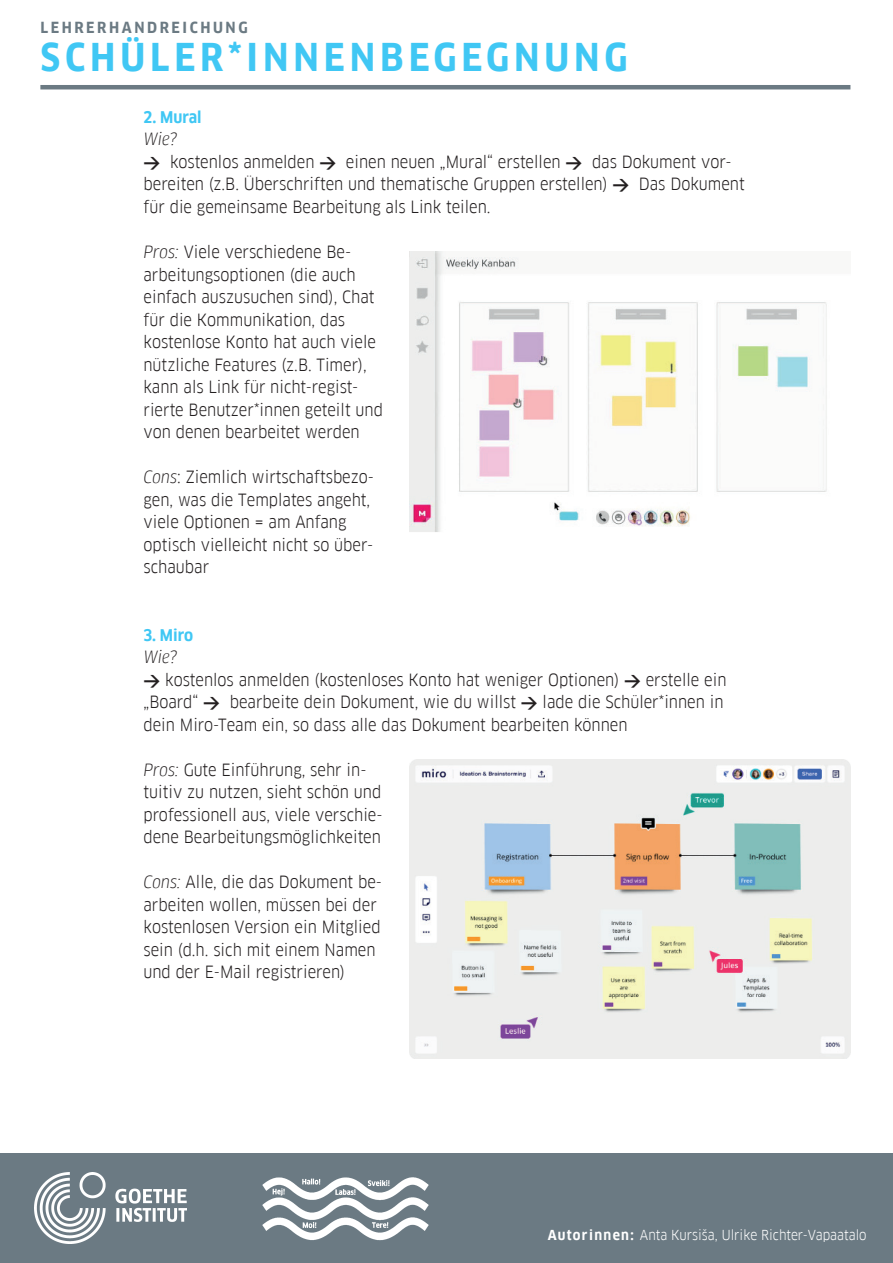
<style>
.page{position:relative;width:893px;height:1263px;background:#fff}
.page>*{position:absolute;margin:0;border:0;box-sizing:border-box;transform-origin:0 0}
.t1{font:700 37.5px "Goethe FF Clan";letter-spacing:.13em;color:#40c7f4}
.t2{font:16.5px/22.5px "Goethe FF Clan";color:#231f20}
.t3{font:700 15.75px "Goethe FF Clan";color:#40c7f4}
.t4{font:700 15px "Goethe FF Clan";letter-spacing:.17em;color:#6b7a83}
.t5{font:13.5px "Goethe FF Clan";color:#fff}
.s1{font-style:italic}
.s2{font-family:"DIN";font-weight:700}
.s3{font-weight:700}
</style>
<div class="page">
<div style="left:0;top:1154px;width:893px;height:109px;background:#6b7a83"></div>
<img style="left:34px;top:1172px;width:153px;height:71px">
<img style="left:262px;top:1177px;width:167px;height:64px">
<hr style="left:40px;top:85px;width:810px;height:4px;background:#6b7a83">
<img style="left:410px;top:252px;width:417px;height:280px">
<img style="left:410px;top:759px;width:440px;height:300px">
<p class="t4" style="left:40px;top:19px;width:209px">LEHRERHANDREICHUNG</p>
<h1 class="t1" style="left:41px;top:36px;width:589px">SCHÜLER*INNENBEGEGNUNG</h1>
<p class="t3" style="left:144px;top:108px;width:60px">2. Mural</p>
<p class="t2" style="left:144px;top:128px;width:603px"><span class="s1">Wie?<br></span><span class="s2">&gt;</span> kostenlos anmelden <span class="s2">&gt;</span> einen neuen „Mural“ erstellen <span class="s2">&gt;</span> das Dokument vor&shy;bereiten (z.B. Überschriften und thematische Gruppen erstellen) <span class="s2">&gt;</span> Das Dokument für die gemeinsame Bearbeitung als Link teilen.</p>
<p class="t2" style="left:144px;top:241px;width:241px"><span class="s1">Pros:</span> Viele verschiedene Be&shy;arbeitungsoptionen (die auch einfach auszusuchen sind), Chat für die Kommunikation, das kostenlose Konto hat auch viele nützliche Features (z.B. Timer), kann als Link für nicht-regist&shy;rierte Benutzer*innen geteilt und von denen bearbeitet werden</p>
<p class="t2" style="left:144px;top:466px;width:232px"><span class="s1">Cons</span>: Ziemlich wirtschaftsbezo&shy;gen, was die Templates angeht, viele Optionen = am Anfang optisch vielleicht nicht so über&shy;schaubar</p>
<p class="t3" style="left:144px;top:626px;width:51px">3. Miro</p>
<p class="t2" style="left:144px;top:646px;width:584px"><span class="s1">Wie?<br></span><span class="s2">&gt;</span> kostenlos anmelden (kostenloses Konto hat weniger Optionen) <span class="s2">&gt;</span> erstelle ein „Board“ <span class="s2">&gt;</span> bearbeite dein Dokument, wie du willst <span class="s2">&gt;</span> lade die Schüler*innen in dein Miro-Team ein, so dass alle das Dokument bearbeiten können</p>
<p class="t2" style="left:144px;top:758px;width:241px"><span class="s1">Pros:</span> Gute Einführung, sehr in&shy;tuitiv zu nutzen, sieht schön und professionell aus, viele verschie&shy;dene Bearbeitungsmöglichkeiten</p>
<p class="t2" style="left:144px;top:871px;width:240px"><span class="s1">Cons:</span> Alle, die das Dokument be&shy;arbeiten wollen, müssen bei der kostenlosen Version ein Mitglied sein (d.h. sich mit einem Namen und der E-Mail registrieren)</p>
<p class="t5" style="left:548px;top:1226px;width:320px"><span class="s3">Autorinnen:</span> Anta Kursiša, Ulrike Richter-Vapaatalo</p>
</div>
